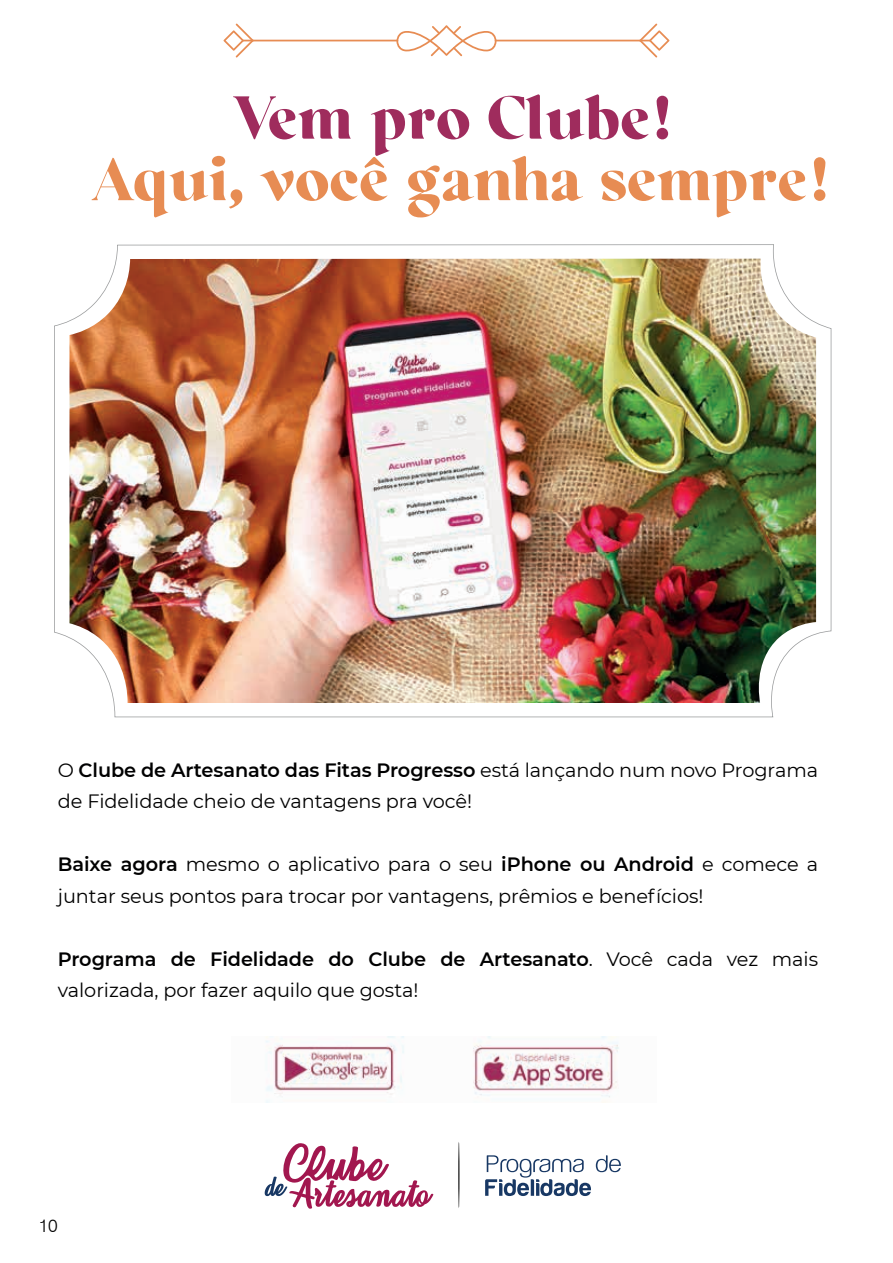
<style>
.page{position:relative;width:893px;height:1263px;background:#fff}
.page>*{position:absolute;margin:0;border:0;box-sizing:border-box;transform-origin:0 0}
.t1{font:700 57.15px "Regatto";letter-spacing:-.005em;color:#e78c53}
.t2{font:700 57.15px "Regatto";letter-spacing:-.005em;color:#9f2c5d}
.t3{font:19.35px/31.5px "Montserrat";letter-spacing:-.005em;color:#000001}
.t4{font:300 18px "Swiss 721 BT";color:#000001}
.s1{font-weight:600}
</style>
<div class="page">
<hr style="left:495px;top:40px;width:156px;height:1px;background:#e78c53">
<svg style="left:639px;top:24px;width:30px;height:33px"></svg>
<hr style="left:242px;top:40px;width:156px;height:1px;background:#e78c53">
<svg style="left:224px;top:24px;width:30px;height:33px"></svg>
<svg style="left:396px;top:25px;width:101px;height:31px"></svg>
<img style="left:54px;top:244px;width:777px;height:473px">
<img style="left:266px;top:1037px;width:353px;height:66px">
<hr style="left:458px;top:1142px;width:1px;height:66px;background:#000001;border-radius:50%">
<svg style="left:485px;top:1155px;width:136px;height:41px"></svg>
<svg style="left:265px;top:1143px;width:168px;height:66px"></svg>
<h1 class="t2" style="left:233px;top:81px;width:438px">Vem pro Clube!</h1>
<h1 class="t1" style="left:94px;top:142px;width:735px">Aqui, você ganha sempre!</h1>
<p class="t3" style="left:58px;top:754px;width:762px">O <span class="s1">Clube de Artesanato das Fitas Progresso</span> está lançando num novo Programa de Fidelidade cheio de vantagens pra você!</p>
<p class="t3" style="left:58px;top:848px;width:762px"><span class="s1">Baixe agora</span> mesmo o aplicativo para o seu <span class="s1">iPhone ou Android</span> e comece a juntar seus pontos para trocar por vantagens, prêmios e benefícios!</p>
<p class="t3" style="left:58px;top:943px;width:762px"><span class="s1">Programa de Fidelidade do Clube de Artesanato</span>. Você cada vez mais valorizada, por fazer aquilo que gosta!</p>
<p class="t4" style="left:39px;top:1215px;width:21px">10</p>
</div>
